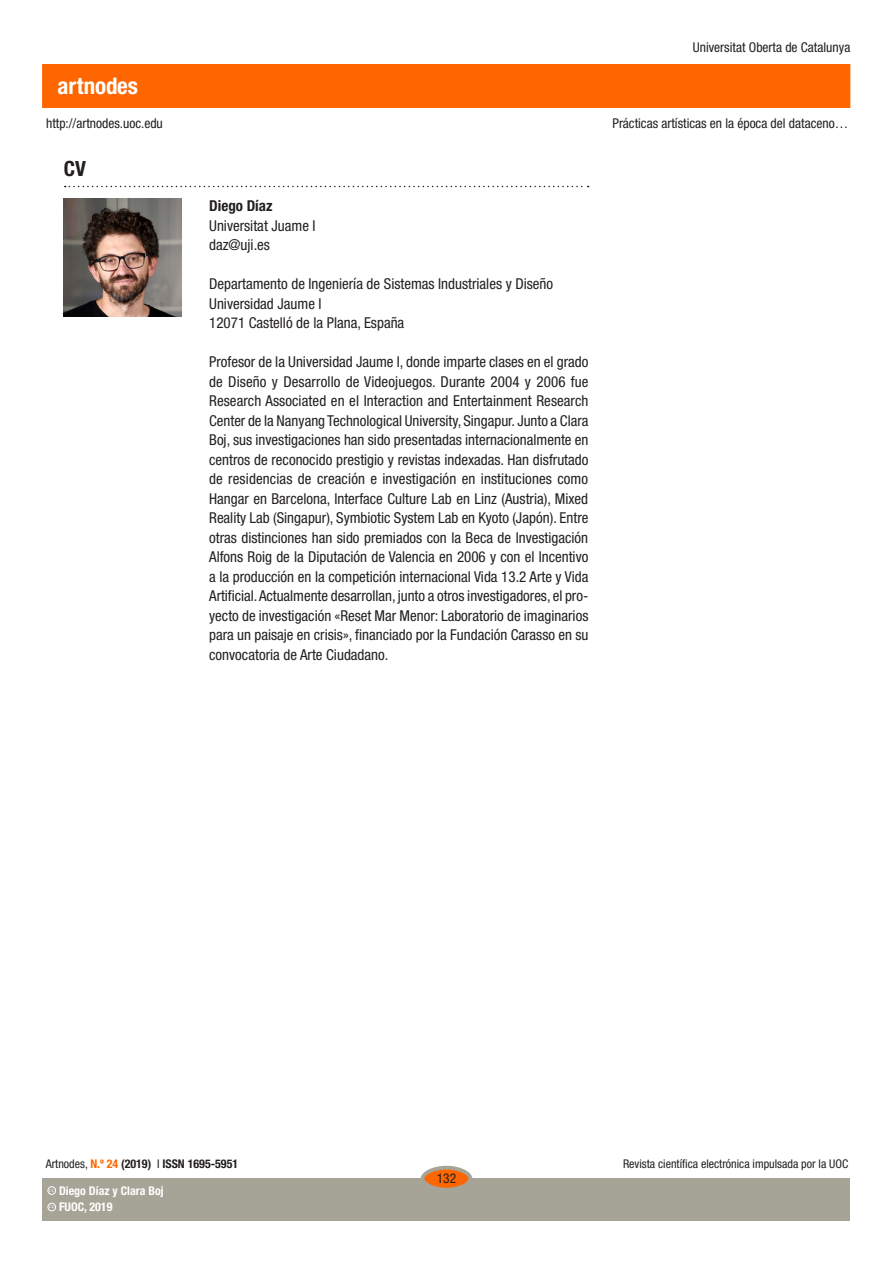
<style>
.page{position:relative;width:893px;height:1263px;background:#fff}
.page>*{position:absolute;margin:0;border:0;box-sizing:border-box;transform-origin:0 0}
.t1{font:700 condensed 22.95px "Helvetica Neue LT Std";color:#fff}
.t2{font:700 condensed 21px "Helvetica Neue LT Std";color:#231f20}
.text_general_primerp{font:condensed 15px/19.5px "Helvetica Neue LT Std";color:#231f20;text-align:justify}
.text_general_primerp-2{font:700 condensed 15px "Helvetica Neue LT Std";color:#231f20}
.t3{font:condensed 13.5px "Helvetica Neue LT Std";color:#231f20}
.t4{font:condensed 12px "Helvetica Neue LT Std";color:#231f20}
.t5{font:700 condensed 12px "Helvetica Neue LT Std";color:#231f20}
.t6{font:700 condensed 12px "Helvetica Neue LT Std";color:#fff}
.t7{font:600 3.9px "Adobe Caslon Pro";color:#fff}
.s1{font-weight:400}
.s2{color:#f60}
</style>
<div class="page">
<div style="left:43px;top:65px;width:807px;height:42px;background:#f60"></div>
<div style="left:43px;top:1178px;width:807px;height:42px;background:#a6a397"></div>
<div style="left:422px;top:1168px;width:48px;height:21px;background:#f60;border-radius:50%"></div>
<div style="left:421px;top:1166px;width:51px;height:25px;border:4px solid #a6a397;border-radius:50%"></div>
<div style="left:48px;top:1203px;width:8px;height:8px;border:1px solid #fff;border-radius:50%"></div>
<div style="left:48px;top:1186px;width:8px;height:8px;border:1px solid #fff;border-radius:50%"></div>
<img style="left:64px;top:199px;width:118px;height:118px">
<svg style="left:65px;top:186px;width:524px;height:1px"></svg>
<h1 class="t1" style="left:58px;top:72px;width:82px">artnodes</h1>
<p class="t3" style="left:46px;top:115px;width:118px">http://artnodes.uoc.edu</p>
<p class="t2" style="left:64px;top:156px;width:24px">CV</p>
<p class="t3" style="left:693px;top:40px;width:159px">Universitat Oberta de Catalunya</p>
<p class="t3" style="left:612px;top:115px;width:237px">Prácticas artísticas en la época del dataceno…</p>
<p class="text_general_primerp-2" style="left:209px;top:197px;width:65px">Diego Díaz</p>
<p class="text_general_primerp" style="left:209px;top:215px;width:108px">Universitat Juame I</p>
<p class="text_general_primerp" style="left:209px;top:235px;width:62px">daz@uji.es</p>
<p class="text_general_primerp" style="left:209px;top:274px;width:345px">Departamento de Ingeniería de Sistemas Industriales y Diseño</p>
<p class="text_general_primerp" style="left:209px;top:293px;width:114px">Universidad Jaume I</p>
<p class="text_general_primerp" style="left:209px;top:313px;width:197px">12071 Castelló de la Plana, España</p>
<p class="text_general_primerp" style="left:209px;top:352px;width:381px">Profesor de la Universidad Jaume I, donde imparte clases en el grado de Diseño y Desarrollo de Videojuegos. Durante 2004 y 2006 fue Research Associated en el Interaction and Entertainment Research Center de la Nanyang Technological University, Singapur. Junto a Clara Boj, sus investigaciones han sido presentadas internacionalmente en centros de reconocido prestigio y revistas indexadas. Han disfrutado de residencias de creación e investigación en instituciones como Hangar en Barcelona, Interface Culture Lab en Linz (Austria), Mixed Reality Lab (Singapur), Symbiotic System Lab en Kyoto (Japón). Entre otras distinciones han sido premiados con la Beca de Investigación Alfons Roig de la Diputación de Valencia en 2006 y con el Incentivo a la producción en la competición internacional Vida 13.2 Arte y Vida Artificial. Actualmente desarrollan, junto a otros investigadores, el pro&shy;yecto de investigación «Reset Mar Menor: Laboratorio de imaginarios para un paisaje en crisis», financiado por la Fundación Carasso en su convocatoria de Arte Ciudadano.</p>
<p class="t5" style="left:46px;top:1157px;width:194px"><span class="s1">Artnodes,</span> <span class="s2">N.º 24</span> (2019) <span class="s1">I</span> ISSN 1695-5951</p>
<p class="t7" style="left:49px;top:1205px;width:7px">CC</p>
<p class="t6" style="left:59px;top:1200px;width:55px">FUOC, 2019</p>
<p class="t6" style="left:59px;top:1183px;width:106px">Diego Díaz y Clara Boj</p>
<p class="t7" style="left:49px;top:1188px;width:7px">CC</p>
<p class="t3" style="left:437px;top:1171px;width:21px">132</p>
<p class="t4" style="left:623px;top:1157px;width:227px">Revista científica electrónica impulsada por la UOC</p>
</div>
